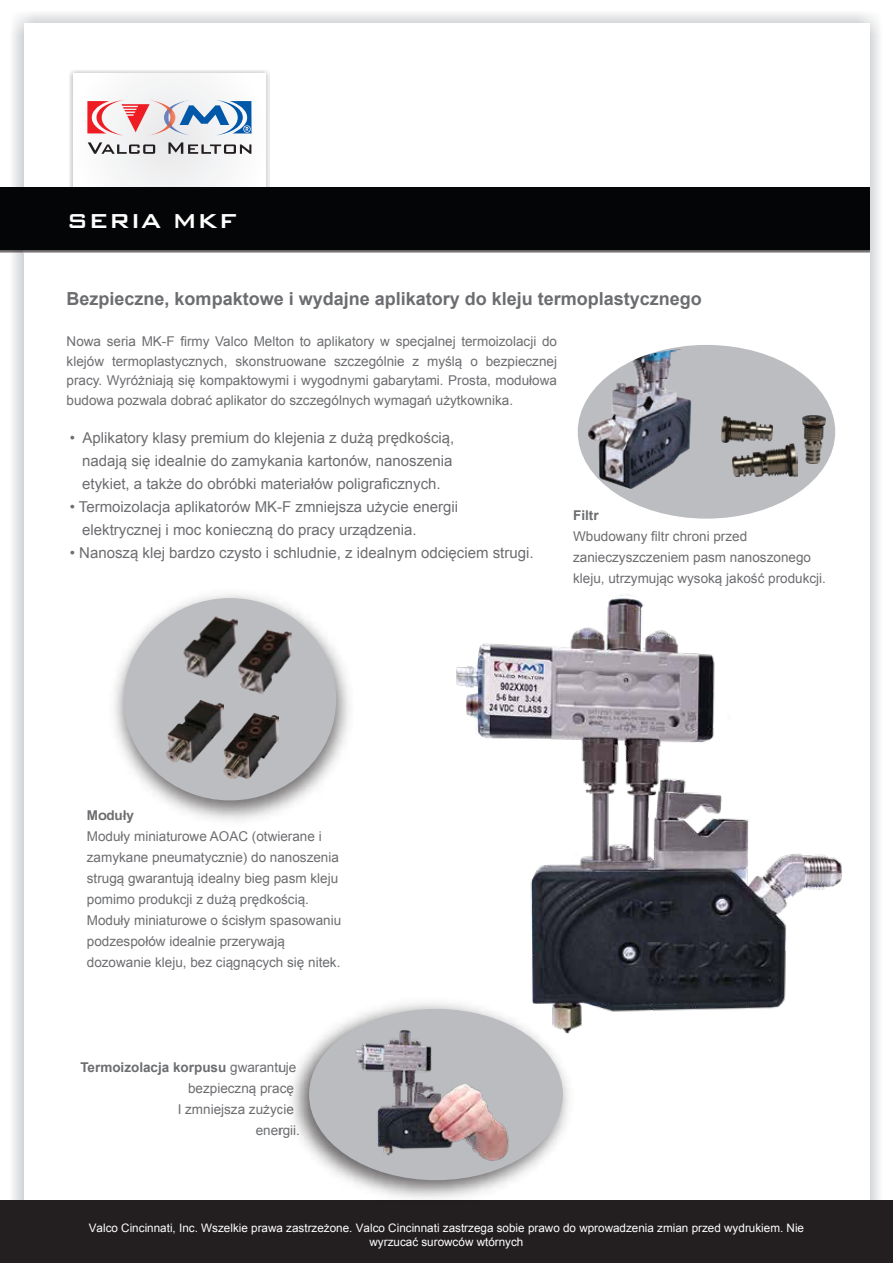
<style>
.page{position:relative;width:893px;height:1263px;background:#fff}
.page>*{position:absolute;margin:0;border:0;box-sizing:border-box;transform-origin:0 0}
.t1{font:500 27px "Bank Gothic BT";color:#fff}
.t2{font:700 18px "Arial";color:#6c6d70}
.t3{font:15px/23.2px "Arial";color:#6c6d70}
.t4{font:13.5px/21px "Arial";color:#6c6d70}
.t5{font:700 13.5px "Arial";color:#6c6d70}
.t6{font:11.7px/14.1px "Arial";color:#fff;text-align:center}
.s1{font-weight:400}
</style>
<div class="page">
<img style="left:11px;top:13px;width:868px;height:1187px">
<div style="left:24px;top:24px;width:845px;height:1210px;background:#fff"></div>
<img style="left:70px;top:70px;width:199px;height:117px">
<div style="left:74px;top:73px;width:191px;height:132px;background:#f7f7f8"></div>
<img style="left:0;top:250px;width:869px;height:2px">
<div style="left:0;top:187px;width:869px;height:63px;background:#040506"></div>
<img style="left:175px;top:102px;width:5px;height:34px">
<img style="left:150px;top:100px;width:25px;height:36px">
<svg style="left:88px;top:142px;width:163px;height:12px"></svg>
<svg style="left:87px;top:100px;width:63px;height:36px"></svg>
<svg style="left:180px;top:100px;width:72px;height:36px"></svg>
<div style="left:0;top:1200px;width:893px;height:63px;background:#231f20"></div>
<img style="left:292px;top:1003px;width:277px;height:196px">
<div style="left:309px;top:1009px;width:254px;height:171px;background:#bbbcbf;border-radius:50%"></div>
<img style="left:316px;top:1014px;width:240px;height:160px">
<div style="left:578px;top:345px;width:257px;height:174px;background:#bcbdc0;border-radius:50%"></div>
<img style="left:729px;top:417px;width:43px;height:25px">
<img style="left:732px;top:443px;width:65px;height:34px">
<img style="left:802px;top:416px;width:24px;height:48px">
<img style="left:578px;top:349px;width:151px;height:151px">
<img style="left:114px;top:594px;width:236px;height:227px">
<div style="left:124px;top:598px;width:212px;height:202px;background:#bcbdc0;border-radius:50%"></div>
<img style="left:223px;top:706px;width:55px;height:72px">
<img style="left:167px;top:700px;width:56px;height:62px">
<img style="left:240px;top:630px;width:52px;height:64px">
<img style="left:183px;top:616px;width:59px;height:63px">
<img style="left:423px;top:571px;width:456px;height:500px">
<h1 class="t1" style="left:67px;top:206px;width:172px">SERIA MKF</h1>
<h2 class="t2" style="left:67px;top:287px;width:637px">Bezpieczne, kompaktowe i wydajne aplikatory do kleju termoplastycznego</h2>
<p class="t4" style="left:67px;top:332px;width:492px;line-height:19.5px;text-align:justify">Nowa seria MK-F firmy Valco Melton to aplikatory w specjalnej termoizolacji do klejów termoplastycznych, skonstruowane szczególnie z myślą o bezpiecznej pracy. Wyróżniają się kompaktowymi i wygodnymi gabarytami. Prosta, modułowa budowa pozwala dobrać aplikator do szczególnych wymagań użytkownika.</p>
<p class="t3" style="left:82px;top:426px;width:374px;text-indent:-13px">• Aplikatory klasy premium do klejenia z dużą prędkością, nadają się idealnie do zamykania kartonów, nanoszenia etykiet, a także do obróbki materiałów poligraficznych.</p>
<p class="t3" style="left:82px;top:495px;width:377px;line-height:22.8px;text-indent:-13px">• Termoizolacja aplikatorów MK-F zmniejsza użycie energii elektrycznej i moc konieczną do pracy urządzenia.</p>
<p class="t3" style="left:70px;top:541px;width:465px">• Nanoszą klej bardzo czysto i schludnie, z idealnym odcięciem strugi.</p>
<p class="t5" style="left:573px;top:506px;width:27px">Filtr</p>
<p class="t4" style="left:573px;top:526px;width:254px">Wbudowany filtr chroni przed zanieczyszczeniem pasm nanoszonego kleju, utrzymując wysoką jakość produkcji.</p>
<p class="t5" style="left:87px;top:806px;width:49px">Moduły</p>
<p class="t4" style="left:87px;top:826px;width:256px">Moduły miniaturowe AOAC (otwierane i zamykane pneumatycznie) do nanoszenia strugą gwarantują idealny bieg pasm kleju pomimo produkcji z dużą prędkością.<br>Moduły miniaturowe o ścisłym spasowaniu podzespołów idealnie przerywają dozowanie kleju, bez ciągnących się nitek.</p>
<p class="t5" style="left:80px;top:1058px;width:217px">Termoizolacja korpusu <span class="s1">gwarantuje</span></p>
<p class="t4" style="left:188px;top:1078px;width:107px">bezpieczną pracę</p>
<p class="t4" style="left:178px;top:1099px;width:118px">I zmniejsza zużycie</p>
<p class="t4" style="left:256px;top:1120px;width:46px">energii.</p>
<p class="t6" style="left:89px;top:1221px;width:717px">Valco Cincinnati, Inc. Wszelkie prawa zastrzeżone. Valco Cincinnati zastrzega sobie prawo do wprowadzenia zmian przed wydrukiem. Nie wyrzucać surowców wtórnych</p>
</div>
